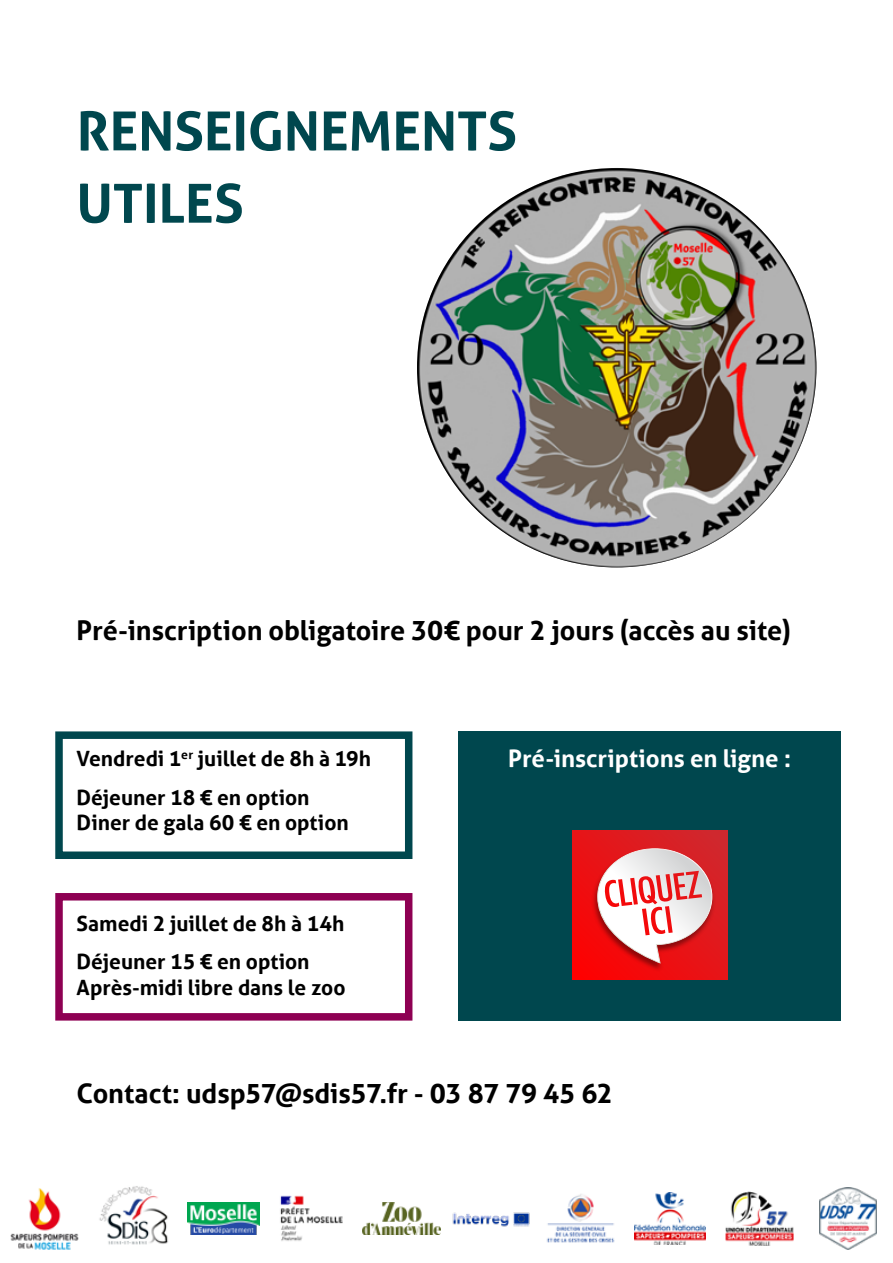
<style>
.page{position:relative;width:893px;height:1263px;background:#fff}
.page>*{position:absolute;margin:0;border:0;box-sizing:border-box;transform-origin:0 0}
.t1{font:700 54px/72.3px "Aller";color:#00474e}
.t2{font:700 27px "Aller";letter-spacing:-.005em;color:#000}
.t3{font:700 24px "Aller";letter-spacing:-.005em;color:#fff}
.t4{font:700 21px/38.7px "Aller";color:#000}
</style>
<div class="page">
<img style="left:417px;top:168px;width:399px;height:399px;border-radius:200px">
<div style="left:55px;top:731px;width:357px;height:128px;border:8px solid #00474e"></div>
<div style="left:55px;top:893px;width:357px;height:127px;border:8px solid #8e0053"></div>
<div style="left:458px;top:731px;width:383px;height:289px;background:#00474e"></div>
<img style="left:10px;top:1188px;width:69px;height:62px">
<img style="left:99px;top:1186px;width:69px;height:59px">
<img style="left:187px;top:1202px;width:72px;height:32px">
<img style="left:280px;top:1195px;width:63px;height:46px">
<img style="left:363px;top:1202px;width:78px;height:33px">
<img style="left:452px;top:1212px;width:78px;height:15px">
<img style="left:546px;top:1194px;width:69px;height:49px">
<img style="left:634px;top:1192px;width:71px;height:52px">
<img style="left:725px;top:1191px;width:68px;height:54px">
<img style="left:820px;top:1187px;width:57px;height:62px">
<svg style="left:572px;top:831px;width:155px;height:149px;background:#e61417"></svg>
<img style="left:589px;top:846px;width:129px;height:127px">
<svg style="left:597px;top:848px;width:115px;height:115px;background:#e99293"></svg>
<h1 class="t1" style="left:77px;top:95px;width:442px">RENSEIGNEMENTS<br>UTILES</h1>
<p class="t2" style="left:77px;top:614px;width:716px">Pré-inscription obligatoire 30€ pour 2 jours (accès au site)</p>
<p class="t4" style="left:77px;top:739px;width:296px">Vendredi 1<sup>er</sup> juillet de 8h à 19h<br>Déjeuner 18 € en option</p>
<p class="t4" style="left:77px;top:803px;width:274px">Diner de gala 60 € en option</p>
<p class="t4" style="left:77px;top:904px;width:269px">Samedi 2 juillet de 8h à 14h<br>Déjeuner 15 € en option</p>
<p class="t4" style="left:77px;top:968px;width:270px">Après-midi libre dans le zoo</p>
<p class="t3" style="left:508px;top:744px;width:284px">Pré-inscriptions en ligne :</p>
<p class="t2" style="left:77px;top:1076px;width:538px">Contact: udsp57@sdis57.fr - 03 87 79 45 62</p>
</div>
